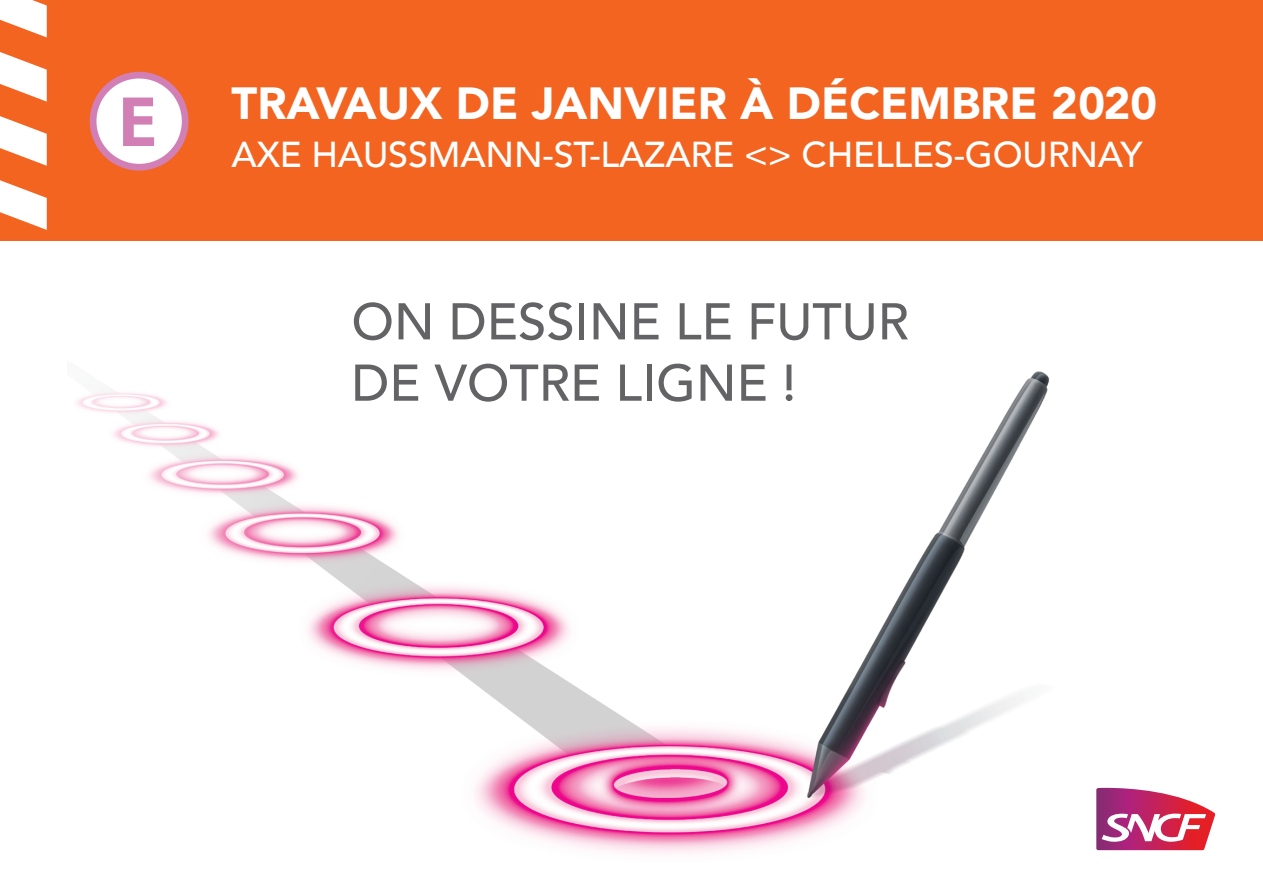
<style>
.page{position:relative;width:1263px;height:893px;background:#fff}
.page>*{position:absolute;margin:0;border:0;box-sizing:border-box;transform-origin:0 0}
.t1{font:500 51px/61.2px "Avenir";color:#636366}
.t2{font:900 45px "Avenir";color:#fff}
.t3{font:500 36px "Avenir";letter-spacing:-.005em;color:#fff}
</style>
<div class="page">
<img style="left:76px;top:371px;width:1094px;height:483px">
<div style="left:0;top:0;width:1263px;height:241px;background:#f36421"></div>
<svg style="left:0;top:0;width:47px;height:37px"></svg>
<svg style="left:0;top:116px;width:47px;height:50px"></svg>
<svg style="left:0;top:180px;width:47px;height:50px"></svg>
<svg style="left:0;top:52px;width:47px;height:50px"></svg>
<div style="left:93px;top:75px;width:92px;height:92px;background:#fff;border-radius:50%"></div>
<div style="left:90px;top:72px;width:99px;height:99px;border:7px solid #d17fb5;border-radius:50%"></div>
<svg style="left:123px;top:98px;width:31px;height:48px"></svg>
<svg style="left:1096px;top:788px;width:119px;height:62px"></svg>
<p class="t2" style="left:231px;top:65px;width:927px">TRAVAUX DE JANVIER À DÉCEMBRE 2020</p>
<p class="t3" style="left:231px;top:123px;width:912px">AXE HAUSSMANN-ST-LAZARE &lt;&gt; CHELLES-GOURNAY</p>
<h1 class="t1" style="left:351px;top:288px;width:559px">ON DESSINE LE FUTUR<br>DE VOTRE LIGNE !</h1>
</div>
